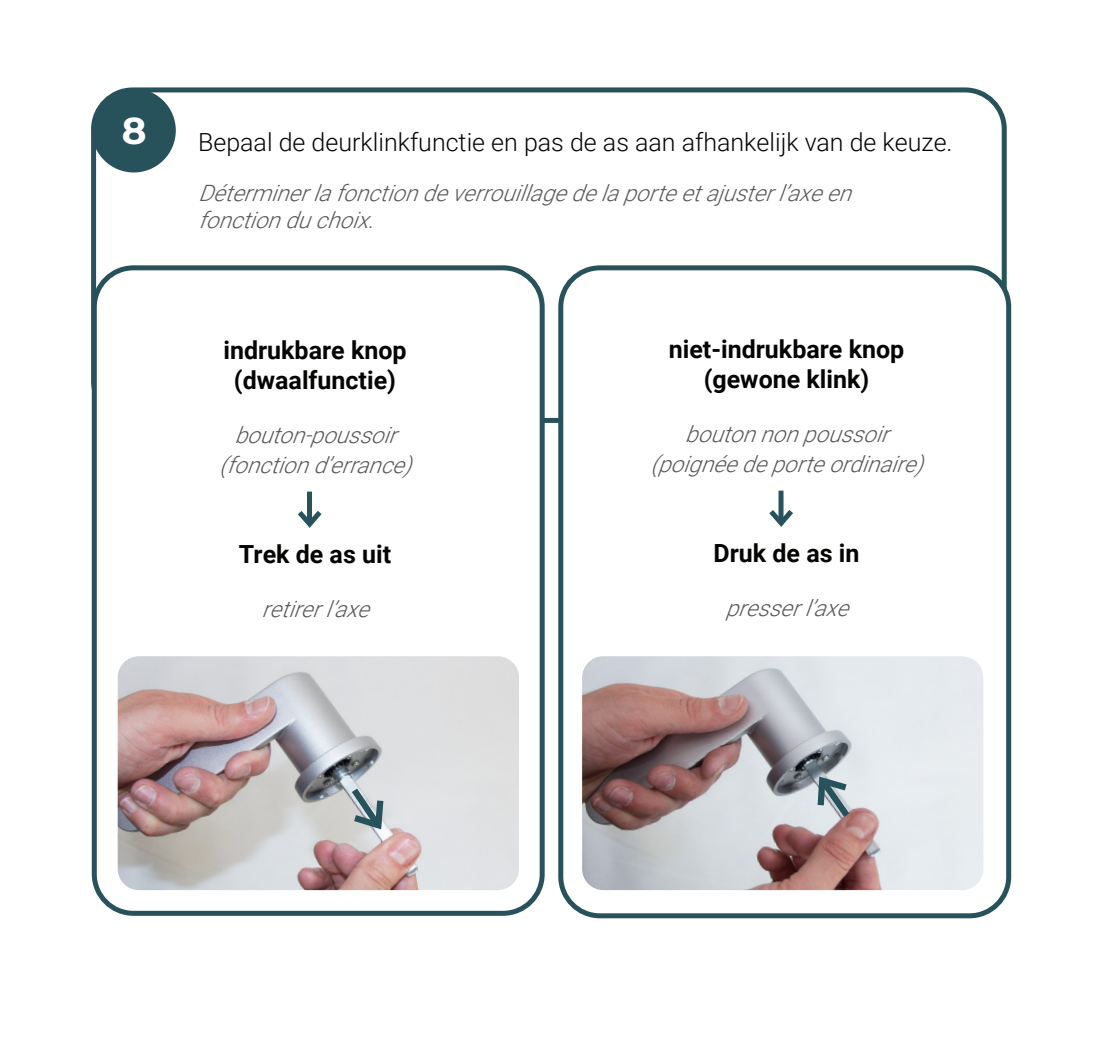
<style>
.page{position:relative;width:1099px;height:1063px;background:#fff}
.page>*{position:absolute;margin:0;border:0;box-sizing:border-box;transform-origin:0 0}
.t1{font:700 37.5px "Montserrat";color:#fff}
.Hoofdstukken_Titel{font:700 25px "Roboto";color:#040503}
.Hoofdstukken_Titel-2{font:300 25px "Roboto";color:#040503}
.Hoofdstukken_Titel-3{font:italic 300 22.5px/27px "Roboto";color:#57585a}
</style>
<div class="page">
<div style="left:91px;top:87px;width:915px;height:336px;border:5px solid #27525b;border-radius:39px"></div>
<div style="left:92px;top:89px;width:84px;height:84px;background:#27525b;border-radius:50%"></div>
<div style="left:94px;top:268px;width:448px;height:645px;background:#fff;border-radius:39px"></div>
<div style="left:92px;top:265px;width:452px;height:651px;border:5px solid #27525b;border-radius:39px"></div>
<div style="left:560px;top:268px;width:448px;height:648px;background:#fff;border-radius:39px"></div>
<div style="left:558px;top:265px;width:453px;height:653px;border:5px solid #27525b;border-radius:39px"></div>
<div style="left:307px;top:492px;width:5px;height:29px;background:#27525b"></div>
<svg style="left:298px;top:511px;width:24px;height:17px"></svg>
<div style="left:778px;top:491px;width:5px;height:29px;background:#27525b"></div>
<svg style="left:769px;top:504px;width:24px;height:23px"></svg>
<img style="left:118px;top:656px;width:401px;height:234px">
<img style="left:582px;top:656px;width:401px;height:234px">
<svg style="left:346px;top:782px;width:41px;height:52px;background:#abb7bb"></svg>
<svg style="left:814px;top:772px;width:41px;height:52px;background:#a7b1b7"></svg>
<p class="t1" style="left:122px;top:104px;width:26px">8</p>
<p class="Hoofdstukken_Titel-2" style="left:198px;top:125px;width:756px">Bepaal de deurklinkfunctie en pas de as aan afhankelijk van de keuze.</p>
<p class="Hoofdstukken_Titel-3" style="left:198px;top:179px;width:664px">Déterminerlafonctiondeverrouillagedelaporteetajusterl’axeen fonctionduchoix.</p>
<p class="Hoofdstukken_Titel" style="left:223px;top:332px;width:185px">indrukbare knop</p>
<p class="Hoofdstukken_Titel" style="left:234px;top:362px;width:164px">(dwaalfunctie)</p>
<p class="Hoofdstukken_Titel-3" style="left:234px;top:420px;width:174px">bouton-poussoir</p>
<p class="Hoofdstukken_Titel-3" style="left:219px;top:450px;width:204px">(fonctiond’errance)</p>
<p class="Hoofdstukken_Titel" style="left:239px;top:536px;width:154px">Trek de as uit</p>
<p class="Hoofdstukken_Titel-3" style="left:261px;top:594px;width:119px">retirerl’axe</p>
<p class="Hoofdstukken_Titel" style="left:668px;top:331px;width:237px">niet-indrukbare knop</p>
<p class="Hoofdstukken_Titel" style="left:703px;top:361px;width:167px">(gewone klink)</p>
<p class="Hoofdstukken_Titel-3" style="left:685px;top:419px;width:215px">boutonnonpoussoir</p>
<p class="Hoofdstukken_Titel-3" style="left:650px;top:449px;width:284px">(poignéedeporteordinaire)</p>
<p class="Hoofdstukken_Titel" style="left:713px;top:535px;width:147px">Druk de as in</p>
<p class="Hoofdstukken_Titel-3" style="left:725px;top:593px;width:135px">presserl’axe</p>
</div>
